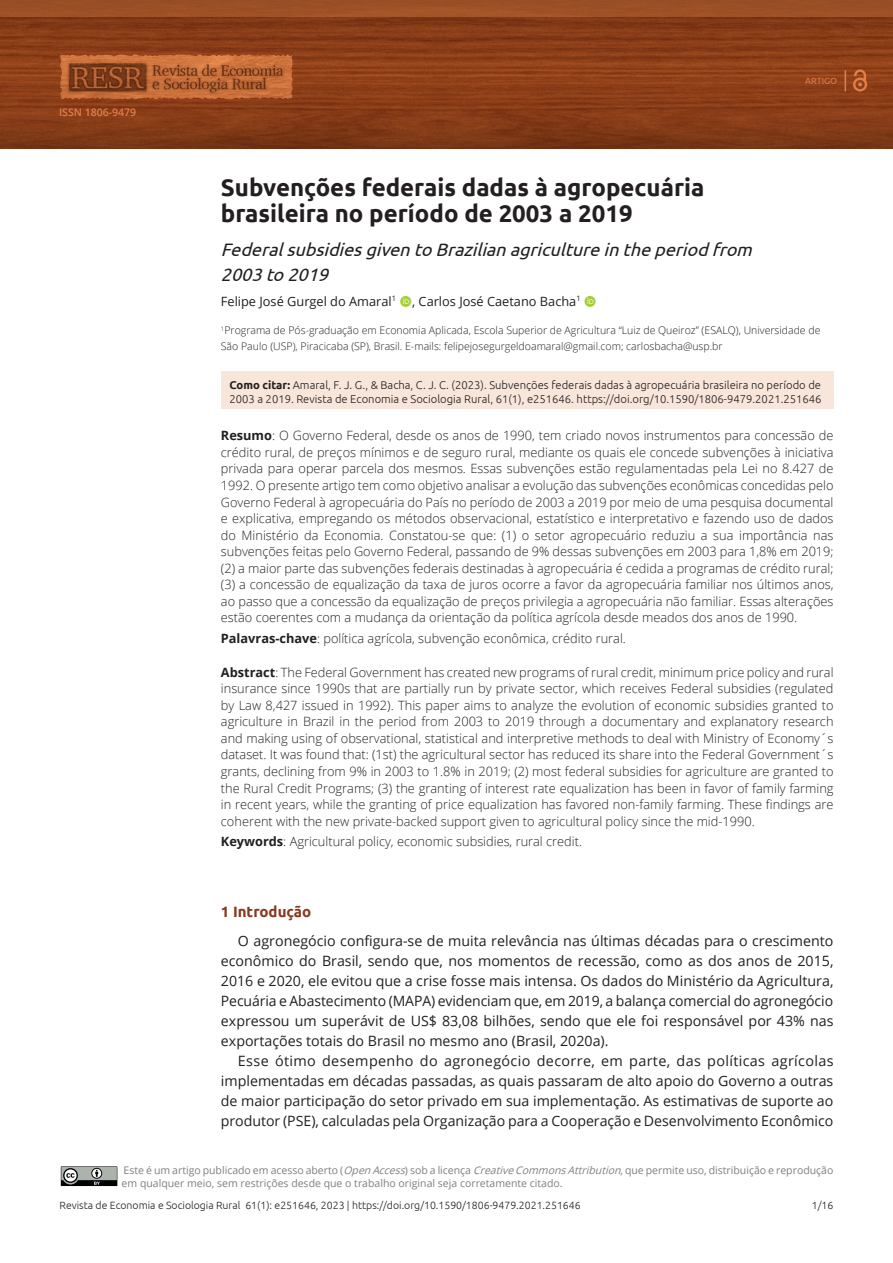
<style>
.page{position:relative;width:893px;height:1263px;background:#fff}
.page>*{position:absolute;margin:0;border:0;box-sizing:border-box;transform-origin:0 0}
.ArticleTitle{font:700 24px/25.5px "Ubuntu";color:#231f20}
.ArticleTitle-Trans1{font:italic 18px/25.5px "Ubuntu";color:#231f20}
.Heading1{font:700 15px "Ubuntu";color:#873a20}
.Paragraph{font:14.25px/20px "Open Sans";color:#231f20;text-align:justify}
.Abstract{font:300 12.75px/16.5px "Open Sans";color:#231f20;text-align:justify}
.Abstract-Trans1{font:300 12.75px/16.5px "Open Sans";color:#231f20;text-align:justify}
.Keywords{font:300 12.75px "Open Sans";color:#231f20}
.Keywords-Trans1{font:300 12.75px "Open Sans";color:#231f20}
.Authors{font:12.75px "Open Sans";color:#231f20}
.HowToCite{font:300 11.25px/13.5px "Ubuntu";color:#231f20}
.Affiliations{font:300 10.5px/15.8px "Open Sans";color:#231f20}
.LicenseParaAlt{font:10.5px/12.6px "Open Sans";color:#7f7f7f}
.t1{font:300 10.5px "Ubuntu";color:#231f20}
.t2{font:600 10.5px "Open Sans";color:#e27f49}
.t3{font:9px "Ubuntu";color:#e27f48}
.s1{font-weight:700}
.s2{font-style:italic}
</style>
<div class="page">
<svg style="left:0;top:17px;width:893px;height:132px;background:#863b17"></svg>
<div style="left:0;top:0;width:893px;height:17px;background:#9d5026"></div>
<img style="left:58px;top:52px;width:238px;height:50px">
<svg style="left:853px;top:69px;width:14px;height:22px"></svg>
<svg style="left:845px;top:70px;width:1px;height:21px"></svg>
<svg style="left:61px;top:1166px;width:57px;height:21px"></svg>
<div style="left:221px;top:372px;width:612px;height:37px;background:#f9e6da"></div>
<p class="t2" style="left:59px;top:105px;width:79px">ISSN 1806-9479</p>
<p class="t3" style="left:805px;top:75px;width:34px">Artigo</p>
<p class="ArticleTitle" style="left:221px;top:174px;width:485px">Subvenções federais dadas à agropecuária brasileira no período de 2003 a 2019</p>
<p class="ArticleTitle-Trans1" style="left:221px;top:236px;width:538px">Federalsubsidiesgiven to Brazilian agriculturein theperiod from<br>2003to 2019</p>
<p class="Authors" style="left:221px;top:292px;width:177px">Felipe José Gurgel do Amaral<sup>1</sup></p>
<p class="Authors" style="left:412px;top:292px;width:170px">, Carlos José Caetano Bacha<sup>1</sup></p>
<p class="Affiliations" style="left:221px;top:322px;width:601px"><sup>1</sup>Programa de Pós-graduação em Economia Aplicada, Escola Superior de Agricultura “Luiz de Queiroz” (ESALQ), Universidade de<br>São Paulo (USP), Piracicaba (SP), Brasil. E-mails: felipejosegurgeldoamaral@gmail.com; carlosbacha@usp.br</p>
<p class="HowToCite" style="left:229px;top:378px;width:594px"><span class="s1">Como citar:</span> Amaral, F. J. G., &amp; Bacha, C. J. C. (2023). Subvenções federais dadas à agropecuária brasileira no período de<br>2003 a 2019. Revista de Economia e Sociologia Rural, 61(1), e251646. https://doi.org/10.1590/1806-9479.2021.251646</p>
<p class="Abstract" style="left:221px;top:427px;width:614px"><span class="s1">Resumo</span>: O Governo Federal, desde os anos de 1990, tem criado novos instrumentos para concessão de crédito rural, de preços mínimos e de seguro rural, mediante os quais ele concede subvenções à iniciativa privada para operar parcela dos mesmos. Essas subvenções estão regulamentadas pela Lei no 8.427 de 1992. O presente artigo tem como objetivo analisar a evolução das subvenções econômicas concedidas pelo Governo Federal à agropecuária do País no período de 2003 a 2019 por meio de uma pesquisa documental e explicativa, empregando os métodos observacional, estatístico e interpretativo e fazendo uso de dados do Ministério da Economia. Constatou-se que: (1) o setor agropecuário reduziu a sua importância nas subvenções feitas pelo Governo Federal, passando de 9% dessas subvenções em 2003 para 1,8% em 2019; (2) a maior parte das subvenções federais destinadas à agropecuária é cedida a programas de crédito rural; (3) a concessão de equalização da taxa de juros ocorre a favor da agropecuária familiar nos últimos anos, ao passo que a concessão da equalização de preços privilegia a agropecuária não familiar. Essas alterações estão coerentes com a mudança da orientação da política agrícola desde meados dos anos de 1990.</p>
<p class="Keywords" style="left:221px;top:630px;width:407px"><span class="s1">Palavras-chave</span>: política agrícola, subvenção econômica, crédito rural.</p>
<p class="Abstract-Trans1" style="left:221px;top:663px;width:614px"><span class="s1">Abstract</span>: The Federal Government has created new programs of rural credit, minimum price policy and rural insurance since 1990s that are partially run by private sector, which receives Federal subsidies (regulated by Law 8,427 issued in 1992). This paper aims to analyze the evolution of economic subsidies granted to agriculture in Brazil in the period from 2003 to 2019 through a documentary and explanatory research and making using of observational, statistical and interpretive methods to deal with Ministry of Economy´s dataset. It was found that: (1st) the agricultural sector has reduced its share into the Federal Government´s grants, declining from 9% in 2003 to 1.8% in 2019; (2) most federal subsidies for agriculture are granted to the Rural Credit Programs; (3) the granting of interest rate equalization has been in favor of family farming in recent years, while the granting of price equalization has favored non-family farming. These findings are coherent with the new private-backed support given to agricultural policy since the mid-1990.</p>
<p class="Keywords-Trans1" style="left:221px;top:833px;width:363px"><span class="s1">Keywords</span>: Agricultural policy, economic subsidies, rural credit.</p>
<p class="Heading1" style="left:221px;top:902px;width:92px">1 Introdução</p>
<p class="Paragraph" style="left:221px;top:930px;width:614px;text-indent:17px">O agronegócio configura-se de muita relevância nas últimas décadas para o crescimento econômico do Brasil, sendo que, nos momentos de recessão, como as dos anos de 2015, 2016 e 2020, ele evitou que a crise fosse mais intensa. Os dados do Ministério da Agricultura, Pecuária e Abastecimento (MAPA) evidenciam que, em 2019, a balança comercial do agronegócio expressou um superávit de US$ 83,08 bilhões, sendo que ele foi responsável por 43% nas exportações totais do Brasil no mesmo ano (Brasil, 2020a).</p>
<p class="Paragraph" style="left:221px;top:1050px;width:614px;text-indent:17px">Esse ótimo desempenho do agronegócio decorre, em parte, das políticas agrícolas implementadas em décadas passadas, as quais passaram de alto apoio do Governo a outras de maior participação do setor privado em sua implementação. As estimativas de suporte ao produtor (PSE), calculadas pela Organização para a Cooperação e Desenvolvimento Econômico</p>
<p class="LicenseParaAlt" style="left:122px;top:1164px;width:713px">Este é um artigo publicado em acesso aberto (<span class="s2">OpenAccess</span>) sob a licença <span class="s2">CreativeCommonsAttribution</span>, que permite uso, distribuição e reprodução em qualquer meio, sem restrições desde que o trabalho original seja corretamente citado.</p>
<p class="t1" style="left:60px;top:1198px;width:523px">Revista de Economia e Sociologia Rural 61(1): e251646, 2023 | https://doi.org/10.1590/1806-9479.2021.251646</p>
<p class="t1" style="left:812px;top:1198px;width:23px">1/16</p>
</div>
